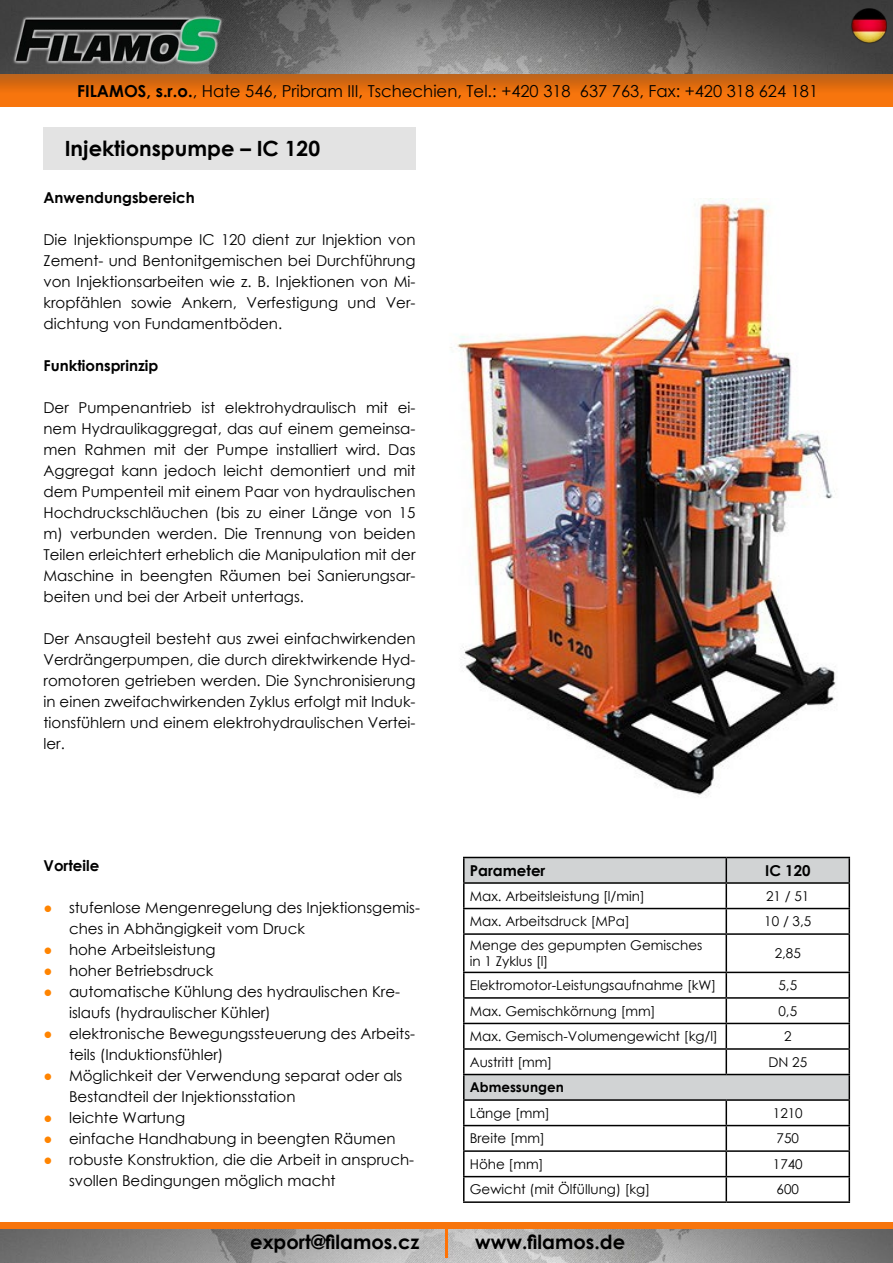
<style>
.page{position:relative;width:893px;height:1263px;background:#fff}
.page>*{position:absolute;margin:0;border:0;box-sizing:border-box;transform-origin:0 0}
.t1{font:700 21px "Century Gothic";color:#000}
.t2{font:700 19.5px "Century Gothic";color:#000}
.t3{font:16.5px "Century Gothic";color:#000}
.t4{font:15px/21px "Century Gothic";color:#000}
.t5{font:700 15px "Century Gothic";color:#000}
.t6{font:13.5px/16.2px "Century Gothic";color:#000}
.t7{font:700 13.5px "Century Gothic";color:#000}
.s1{font-weight:700}
.s2{color:#ff8400}
</style>
<div class="page">
<svg style="left:465px;top:858px;width:384px;height:241px"></svg>
<hr style="left:463px;top:884px;width:2px;height:24px;background:#000">
<hr style="left:463px;top:908px;width:263px;height:1px;background:#000">
<hr style="left:463px;top:909px;width:2px;height:24px;background:#000">
<hr style="left:726px;top:908px;width:124px;height:1px;background:#000">
<hr style="left:463px;top:933px;width:263px;height:2px;background:#000">
<hr style="left:463px;top:935px;width:2px;height:37px;background:#000">
<hr style="left:726px;top:933px;width:124px;height:2px;background:#000">
<hr style="left:726px;top:935px;width:1px;height:37px;background:#000">
<hr style="left:849px;top:935px;width:1px;height:37px;background:#000">
<hr style="left:463px;top:972px;width:263px;height:1px;background:#000">
<hr style="left:463px;top:973px;width:2px;height:24px;background:#000">
<hr style="left:726px;top:972px;width:124px;height:1px;background:#000">
<hr style="left:463px;top:997px;width:263px;height:2px;background:#000">
<hr style="left:463px;top:999px;width:2px;height:24px;background:#000">
<hr style="left:726px;top:997px;width:124px;height:2px;background:#000">
<hr style="left:463px;top:1023px;width:263px;height:1px;background:#000">
<hr style="left:463px;top:1024px;width:2px;height:24px;background:#000">
<hr style="left:726px;top:1023px;width:124px;height:1px;background:#000">
<hr style="left:463px;top:1048px;width:263px;height:2px;background:#000">
<hr style="left:463px;top:1050px;width:2px;height:24px;background:#000">
<hr style="left:726px;top:1048px;width:124px;height:2px;background:#000">
<svg style="left:726px;top:973px;width:1px;height:101px"></svg>
<hr style="left:463px;top:1074px;width:263px;height:1px;background:#000">
<hr style="left:463px;top:1075px;width:2px;height:24px;background:#000">
<hr style="left:726px;top:1074px;width:124px;height:1px;background:#000">
<hr style="left:463px;top:1099px;width:263px;height:2px;background:#000">
<hr style="left:463px;top:1101px;width:2px;height:24px;background:#000">
<hr style="left:726px;top:1099px;width:124px;height:2px;background:#000">
<hr style="left:463px;top:1125px;width:263px;height:1px;background:#000">
<hr style="left:463px;top:1126px;width:2px;height:24px;background:#000">
<hr style="left:726px;top:1125px;width:124px;height:1px;background:#000">
<hr style="left:463px;top:1150px;width:263px;height:2px;background:#000">
<hr style="left:463px;top:1152px;width:2px;height:24px;background:#000">
<hr style="left:726px;top:1150px;width:124px;height:2px;background:#000">
<hr style="left:463px;top:1176px;width:263px;height:1px;background:#000">
<hr style="left:463px;top:1177px;width:2px;height:24px;background:#000">
<hr style="left:726px;top:1176px;width:124px;height:1px;background:#000">
<svg style="left:726px;top:1101px;width:1px;height:100px"></svg>
<svg style="left:849px;top:973px;width:1px;height:228px"></svg>
<hr style="left:463px;top:1201px;width:263px;height:2px;background:#000">
<hr style="left:726px;top:1201px;width:124px;height:2px;background:#000">
<hr style="left:463px;top:857px;width:263px;height:1px;background:#000">
<hr style="left:463px;top:858px;width:2px;height:24px;background:#000">
<hr style="left:726px;top:857px;width:124px;height:1px;background:#000">
<svg style="left:726px;top:858px;width:1px;height:75px"></svg>
<svg style="left:849px;top:858px;width:1px;height:75px"></svg>
<hr style="left:463px;top:882px;width:263px;height:2px;background:#000">
<hr style="left:726px;top:882px;width:124px;height:2px;background:#000">
<img style="left:450px;top:198px;width:386px;height:599px">
<div style="left:44px;top:128px;width:372px;height:42px;background:#e3e3e3"></div>
<img style="left:0;top:1228px;width:893px;height:35px">
<img style="left:0;top:74px;width:893px;height:33px">
<img style="left:0;top:0;width:893px;height:74px">
<svg style="left:446px;top:1228px;width:1px;height:29px"></svg>
<img style="left:4px;top:12px;width:228px;height:59px">
<div style="left:0;top:1222px;width:893px;height:6px;background:#f7750d"></div>
<img style="left:850px;top:9px;width:36px;height:36px">
<p class="t3" style="left:77px;top:80px;width:742px"><span class="s1">FILAMOS, s.r.o.</span>, Hate 546, Pribram III, Tschechien, Tel.: +420 318 637 763, Fax: +420 318 624 181</p>
<h1 class="t1" style="left:65px;top:133px;width:257px">Injektionspumpe – IC 120</h1>
<p class="t5" style="left:44px;top:186px;width:153px">Anwendungsbereich</p>
<p class="t4" style="left:44px;top:229px;width:374px;text-align:justify">Die Injektionspumpe IC 120 dient zur Injektion von Zement- und Bentonitgemischen bei Durchführung von Injektionsarbeiten wie z. B. Injektionen von Mi&shy;kropfählen sowie Ankern, Verfestigung und Ver&shy;dichtung von Fundamentböden.</p>
<p class="t5" style="left:44px;top:354px;width:116px">Funktionsprinzip</p>
<p class="t4" style="left:44px;top:397px;width:374px;text-align:justify">Der Pumpenantrieb ist elektrohydraulisch mit ei&shy;nem Hydraulikaggregat, das auf einem gemeinsa&shy;men Rahmen mit der Pumpe installiert wird. Das Aggregat kann jedoch leicht demontiert und mit dem Pumpenteil mit einem Paar von hydraulischen Hochdruckschläuchen (bis zu einer Länge von 15 m) verbunden werden. Die Trennung von beiden Teilen erleichtert erheblich die Manipulation mit der Maschine in beengten Räumen bei Sanierungsar&shy;beiten und bei der Arbeit untertags.</p>
<p class="t4" style="left:44px;top:628px;width:374px;text-align:justify">Der Ansaugteil besteht aus zwei einfachwirkenden Verdrängerpumpen, die durch direktwirkende Hyd&shy;romotoren getrieben werden. Die Synchronisierung in einen zweifachwirkenden Zyklus erfolgt mit Induk&shy;tionsfühlern und einem elektrohydraulischen Vertei&shy;ler.</p>
<p class="t5" style="left:44px;top:854px;width:57px">Vorteile</p>
<p class="t4" style="left:69px;top:897px;width:352px;text-indent:-26px"><span class="s2">●</span> stufenlose Mengenregelung des Injektionsgemis&shy;ches in Abhängigkeit vom Druck</p>
<p class="t4" style="left:44px;top:939px;width:174px"><span class="s2">●</span> hohe Arbeitsleistung</p>
<p class="t4" style="left:44px;top:960px;width:171px"><span class="s2">●</span> hoher Betriebsdruck</p>
<p class="t4" style="left:69px;top:981px;width:333px;text-indent:-26px"><span class="s2">●</span> automatische Kühlung des hydraulischen Kre&shy;islaufs (hydraulischer Kühler)</p>
<p class="t4" style="left:69px;top:1023px;width:348px;text-indent:-26px"><span class="s2">●</span> elektronische Bewegungssteuerung des Arbeits&shy;teils (Induktionsfühler)</p>
<p class="t4" style="left:69px;top:1065px;width:335px;text-indent:-26px"><span class="s2">●</span> Möglichkeit der Verwendung separat oder als<br>Bestandteil der Injektionsstation</p>
<p class="t4" style="left:44px;top:1107px;width:143px"><span class="s2">●</span> leichte Wartung</p>
<p class="t4" style="left:44px;top:1128px;width:354px"><span class="s2">●</span> einfache Handhabung in beengten Räumen</p>
<p class="t4" style="left:69px;top:1149px;width:347px;text-indent:-26px"><span class="s2">●</span> robuste Konstruktion, die die Arbeit in anspruch&shy;svollen Bedingungen möglich macht</p>
<p class="t5" style="left:470px;top:859px;width:77px">Parameter</p>
<p class="t5" style="left:765px;top:859px;width:47px">IC 120</p>
<p class="t6" style="left:470px;top:888px;width:177px">Max. Arbeitsleistung [l/min]</p>
<p class="t6" style="left:766px;top:888px;width:45px">21 / 51</p>
<p class="t6" style="left:470px;top:913px;width:162px">Max. Arbeitsdruck [MPa]</p>
<p class="t6" style="left:764px;top:913px;width:49px">10 / 3,5</p>
<p class="t6" style="left:470px;top:937px;width:234px">Menge des gepumpten Gemisches in 1 Zyklus [l]</p>
<p class="t6" style="left:775px;top:945px;width:28px">2,85</p>
<p class="t6" style="left:470px;top:977px;width:248px">Elektromotor-Leistungsaufnahme [kW]</p>
<p class="t6" style="left:778px;top:977px;width:20px">5,5</p>
<p class="t6" style="left:470px;top:1002px;width:187px">Max. Gemischkörnung [mm]</p>
<p class="t6" style="left:778px;top:1002px;width:20px">0,5</p>
<p class="t6" style="left:470px;top:1028px;width:250px">Max. Gemisch-Volumengewicht [kg/l]</p>
<p class="t6" style="left:784px;top:1028px;width:9px">2</p>
<p class="t6" style="left:470px;top:1054px;width:84px">Austritt [mm]</p>
<p class="t6" style="left:768px;top:1054px;width:40px">DN 25</p>
<p class="t7" style="left:470px;top:1077px;width:95px">Abmessungen</p>
<p class="t6" style="left:470px;top:1105px;width:82px">Länge [mm]</p>
<p class="t6" style="left:773px;top:1105px;width:31px">1210</p>
<p class="t6" style="left:470px;top:1130px;width:77px">Breite [mm]</p>
<p class="t6" style="left:777px;top:1130px;width:24px">750</p>
<p class="t6" style="left:470px;top:1156px;width:75px">Höhe [mm]</p>
<p class="t6" style="left:773px;top:1156px;width:31px">1740</p>
<p class="t6" style="left:470px;top:1181px;width:182px">Gewicht (mit Ölfüllung) [kg]</p>
<p class="t6" style="left:777px;top:1181px;width:24px">600</p>
<h2 class="t2" style="left:250px;top:1227px;width:171px">export@filamos.cz</h2>
<h2 class="t2" style="left:475px;top:1227px;width:152px">www.filamos.de</h2>
</div>
